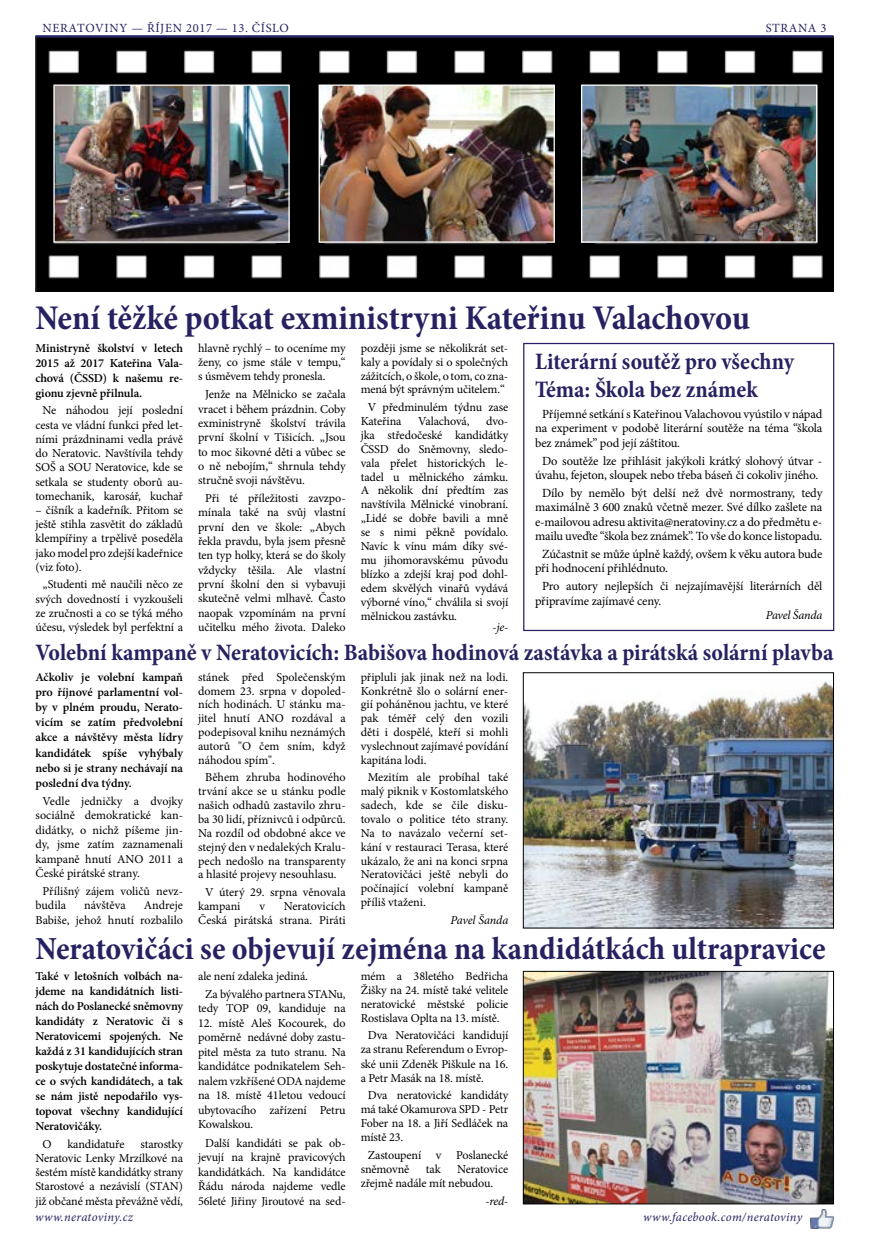
<style>
.page{position:relative;width:869px;height:1241px;background:#fff}
.page>*{position:absolute;margin:0;border:0;box-sizing:border-box;transform-origin:0 0}
.t1{font:700 condensed 35px "Minion Pro";color:#262262}
.t2{font:700 condensed 32.5px "Minion Pro";color:#262262}
.t3{font:700 condensed 23.75px/28.1px "Minion Pro";color:#262262}
.t4{font:12.5px/14.4px "Minion Pro";letter-spacing:-.01em;color:#000;text-align:center}
.t5{font:italic 12.5px "Minion Pro";letter-spacing:.02em;color:#262262}
.t6{font:12.5px "Minion Pro";letter-spacing:.05em;color:#262262}
.t7{font:12.12px/13.9px "Minion Pro";letter-spacing:-.01em;color:#000;text-align:justify}
.t8{font:600 12.12px/15px "Minion Pro";letter-spacing:-.01em;color:#000;text-align:justify}
.t9{font:italic 12.12px "Minion Pro";letter-spacing:-.015em;color:#000}
</style>
<div class="page">
<img style="left:810px;top:1209px;width:22px;height:18px">
<img style="left:35px;top:38px;width:798px;height:253px">
<img style="left:55px;top:86px;width:232px;height:155px">
<div style="left:53px;top:84px;width:236px;height:159px;border:1px solid #fff"></div>
<img style="left:320px;top:86px;width:232px;height:155px">
<div style="left:318px;top:84px;width:236px;height:159px;border:1px solid #fff"></div>
<img style="left:582px;top:86px;width:232px;height:155px">
<div style="left:580px;top:84px;width:236px;height:159px;border:1px solid #fff"></div>
<img style="left:525px;top:681px;width:306px;height:245px">
<img style="left:525px;top:973px;width:306px;height:228px">
<div style="left:523px;top:971px;width:310px;height:232px;border:1px solid #000"></div>
<div style="left:523px;top:343px;width:310px;height:288px;border:1px solid #262262"></div>
<hr style="left:35px;top:35px;width:798px;height:3px;background:#262262">
<p class="t6" style="left:43px;top:19px;width:248px">NERATOVINY — ŘÍJEN 2017 — 13. ČÍSLO</p>
<p class="t6" style="left:765px;top:19px;width:62px">STRANA 3</p>
<h1 class="t1" style="left:35px;top:293px;width:715px">Není těžké potkat exministryni Kateřinu Valachovou</h1>
<p class="t8" style="left:35px;top:340px;width:149px">Ministryně školství v letech 2015 až 2017 Kateřina Vala&shy;chová (ČSSD) k našemu re&shy;gionu zjevně přilnula.</p>
<p class="t7" style="left:35px;top:403px;width:149px;line-height:14.2px;text-align:center">Ne náhodou její poslední cesta ve vládní funkci před let&shy;ními prázdninami vedla právě do Neratovic. Navštívila tehdy<br>SOŠ a SOU Neratovice, kde se setkala se studenty oborů au&shy;tomechanik, karosář, kuchař</p>
<p class="t7" style="left:35px;top:503px;width:149px;line-height:14.2px">– číšník a kadeřník. Přitom se ještě stihla zasvětit do základů klempířiny a trpělivě poseděla jako model pro zdejší kadeřnice (viz foto).</p>
<p class="t7" style="left:35px;top:577px;width:149px;line-height:14.2px;text-align:center">„Studenti mě naučili něco ze svých dovedností i vyzkoušeli ze zručnosti a co se týká mého účesu, výsledek byl perfektní a</p>
<p class="t7" style="left:198px;top:341px;width:149px;line-height:14.4px">hlavně rychlý – to oceníme my ženy, co jsme stále v tempu,“ s úsměvem tehdy pronesla.</p>
<p class="t7" style="left:198px;top:387px;width:149px;line-height:14.4px;text-indent:7px">Jenže na Mělnicko se začala vracet i během prázdnin. Coby exministryně školství trávila první školní v Tišicích. „Jsou to moc šikovné děti a vůbec se o ně nebojím,“ shrnula tehdy stručně svoji návštěvu.</p>
<p class="t7" style="left:198px;top:491px;width:149px;line-height:14.4px;text-align:center">Při té příležitosti zavzpo&shy;mínala také na svůj vlastní první den ve škole: „Abych řekla pravdu, byla jsem přesně ten typ holky, která se do školy vždycky těšila. Ale vlastní první školní den si vybavuji skutečně velmi mlhavě. Často naopak vzpomínám na první učitelku mého života. Daleko</p>
<p class="t7" style="left:360px;top:341px;width:149px">později jsme se několikrát set&shy;kaly a povídaly si o společných zážitcích, o škole, o tom, co zna&shy;mená být správným učitelem.“</p>
<p class="t7" style="left:360px;top:400px;width:149px;text-indent:7px">V předminulém týdnu zase<br>Kateřina</p>
<p class="t7" style="left:360px;top:414px;width:149px;text-indent:125px">dvo&shy;jka středočeské kandidátky ČSSD do Sněmovny, sledo&shy;vala přelet historických le&shy;tadel u mělnického zámku.<br>A několik dní předtím zas navštívila Mělnické vinobraní. „Lidé se dobře bavili a mně se s nimi pěkně povídalo.<br>Navíc k vínu mám díky své&shy;mu jihomoravskému původu blízko a zdejší kraj pod dohl&shy;edem skvělých vinařů vydává výborné víno,“ chválila si svojí mělnickou zastávku.</p>
<p class="t9" style="left:492px;top:619px;width:17px">-je-</p>
<p class="t7" style="left:418px;top:414px;width:53px">Valachová,</p>
<h3 class="t3" style="left:535px;top:347px;width:260px">Literární soutěž pro všechny<br>Téma: Škola bez známek</h3>
<p class="t4" style="left:535px;top:407px;width:289px;text-align:justify;text-indent:7px">Příjemné setkání s Kateřinou Valachovou vyústilo v nápad na experiment v podobě literární soutěže na téma “škola bez známek” pod její záštitou.</p>
<p class="t4" style="left:535px;top:453px;width:289px">Do soutěže lze přihlásit jakýkoli krátký slohový útvar - úvahu, fejeton, sloupek nebo třeba báseň či cokoliv jiného.</p>
<p class="t4" style="left:535px;top:486px;width:289px">Dílo by nemělo být delší než dvě normostrany, tedy maximálně 3 600 znaků včetně mezer. Své dílko zašlete na e-mailovou adresu aktivita@neratoviny.cz a do předmětu e&shy;mailu uveďte “škola bez známek”. To vše do konce listopadu.</p>
<p class="t4" style="left:535px;top:547px;width:289px;text-align:left;text-indent:7px">Zúčastnit se může úplně každý, ovšem k věku autora bude při hodnocení přihlédnuto.</p>
<p class="t4" style="left:535px;top:579px;width:289px;text-align:left;text-indent:7px">Pro autory nejlepších či nejzajímavější literárních děl připravíme zajímavé ceny.</p>
<p class="t9" style="left:765px;top:607px;width:58px">Pavel Šanda</p>
<h3 class="t3" style="left:35px;top:638px;width:799px">Volební kampaně v Neratovicích: Babišova hodinová zastávka a pirátská solární plavba</h3>
<p class="t8" style="left:35px;top:669px;width:149px">Ačkoliv je volební kampaň pro říjnové parlamentní vol&shy;by v plném proudu, Nerato&shy;vicím se zatím předvolební akce a návštěvy města lídry kandidátek spíše vyhýbaly nebo si je strany nechávají na poslední dva týdny.</p>
<p class="t7" style="left:35px;top:793px;width:149px;line-height:14.4px;text-indent:7px">Vedle jedničky a dvojky sociálně demokratické kan&shy;didátky, o nichž píšeme jin&shy;dy, jsme zatím zaznamenali kampaně hnutí ANO 2011 a České pirátské strany.</p>
<p class="t7" style="left:35px;top:883px;width:149px;line-height:14.4px;text-indent:7px">Přílišný zájem voličů nevz&shy;budila</p>
<p class="t7" style="left:35px;top:898px;width:149px;line-height:14.4px;text-align:right">Andreje<br>Babiše, jehož hnutí rozbalilo</p>
<p class="t7" style="left:84px;top:898px;width:43px">návštěva</p>
<p class="t7" style="left:198px;top:669px;width:149px">stánek před Společenským domem 23. srpna v dopoled&shy;ních hodinách. U stánku ma&shy;jitel hnutí ANO rozdával a podepisoval knihu neznámých autorů "O čem sním, když náhodou spím".</p>
<p class="t7" style="left:198px;top:770px;width:149px;text-indent:7px">Během zhruba hodinového trvání akce se u stánku podle našich odhadů zastavilo zhru&shy;ba 30 lidí, příznivců i odpůrců.<br>Na rozdíl od obdobné akce ve stejný den v nedalekých Kralu&shy;pech nedošlo na transparenty a hlasité projevy nesouhlasu.</p>
<p class="t7" style="left:198px;top:885px;width:149px;text-indent:7px">V úterý 29. srpna věnovala kampani</p>
<p class="t7" style="left:198px;top:898px;width:149px;text-align:right">Neratovicích<br>Česká pirátská strana. Piráti</p>
<p class="t7" style="left:259px;top:898px;width:7px">v</p>
<p class="t7" style="left:360px;top:669px;width:149px">připluli jak jinak než na lodi.<br>Konkrétně šlo o solární ener&shy;gií poháněnou jachtu, ve které pak téměř celý den vozili děti i dospělé, kteří si mohli vyslechnout zajímavé povídání kapitána lodi.</p>
<p class="t7" style="left:360px;top:770px;width:149px;text-indent:7px">Mezitím ale probíhal také malý piknik v Kostomlatského sadech, kde se čile disku&shy;tovalo o politice této strany.<br>Na to navázalo večerní set&shy;kání v restauraci Terasa, které ukázalo, že ani na konci srpna Neratovičáci ještě nebyli do počínající volební kampaně příliš vtaženi.</p>
<p class="t9" style="left:450px;top:911px;width:59px">Pavel Šanda</p>
<h2 class="t2" style="left:35px;top:925px;width:791px">Neratovičáci se objevují zejména na kandidátkách ultrapravice</h2>
<p class="t8" style="left:35px;top:967px;width:149px">Také v letošních volbách na&shy;jdeme na kandidátních listi&shy;nách do Poslanecké sněmovny kandidáty z Neratovic či s Neratovicemi spojených. Ne každá z 31 kandidujících stran poskytuje dostatečné informa&shy;ce o svých kandidátech, a tak se nám jistě nepodařilo vys&shy;topovat všechny kandidující Neratovičáky.</p>
<p class="t7" style="left:43px;top:1136px;width:11px">O</p>
<p class="t7" style="left:67px;top:1136px;width:59px">kandidatuře</p>
<p class="t7" style="left:205px;top:966px;width:142px;line-height:18.1px;text-indent:-7px">ale není zdaleka jediná.<br>Za bývalého partnera STANu,</p>
<p class="t7" style="left:198px;top:1001px;width:149px">tedy TOP 09, kandiduje na</p>
<p class="t7" style="left:198px;top:1015px;width:149px;line-height:14.5px">12. místě Aleš Kocourek, do poměrně nedávné doby zastu&shy;pitel města za tuto stranu. Na kandidátce podnikatelem Seh&shy;nalem vzkříšené ODA najdeme na 18. místě 41letou vedoucí ubytovacího zařízení Petru Kowalskou.</p>
<p class="t7" style="left:198px;top:1135px;width:149px;line-height:14.5px;text-align:center">Další kandidáti se pak ob&shy;jevují na krajně pravicových kandidátkách. Na kandidátce<br>Řádu národa najdeme vedle<br>56leté Jiřiny Jiroutové na sed-</p>
<p class="t7" style="left:360px;top:968px;width:149px">mém a 38letého Bedřicha Žišky na 24. místě také velitele neratovické městské policie Rostislava Oplta na 13. místě.</p>
<p class="t7" style="left:360px;top:1028px;width:149px;text-indent:7px">Dva Neratovičáci kandidují za stranu Referendum o Evrop&shy;ské unii Zdeněk Piškule na 16. a Petr Masák na 18. místě.</p>
<p class="t7" style="left:360px;top:1088px;width:149px;text-indent:7px">Dva neratovické kandidáty má také Okamurova SPD - Petr Fober na 18. a Jiří Sedláček na místě 23.</p>
<p class="t7" style="left:360px;top:1147px;width:149px;text-indent:7px">Zastoupení v Poslanecké sněmovně</p>
<p class="t7" style="left:35px;top:1136px;width:149px;line-height:14.2px;text-indent:105px">starostky Neratovic Lenky Mrzílkové na šestém místě kandidátky strany Starostové a nezávislí (STAN) již občané města převážně vědí,</p>
<p class="t7" style="left:425px;top:1161px;width:16px">tak</p>
<p class="t7" style="left:360px;top:1161px;width:149px;text-indent:96px">Neratovice zřejmě nadále mít nebudou.</p>
<p class="t9" style="left:485px;top:1192px;width:24px">-red-</p>
<p class="t5" style="left:35px;top:1208px;width:99px">www.neratoviny.cz</p>
<p class="t5" style="left:643px;top:1208px;width:160px">www.facebook.com/neratoviny</p>
</div>
